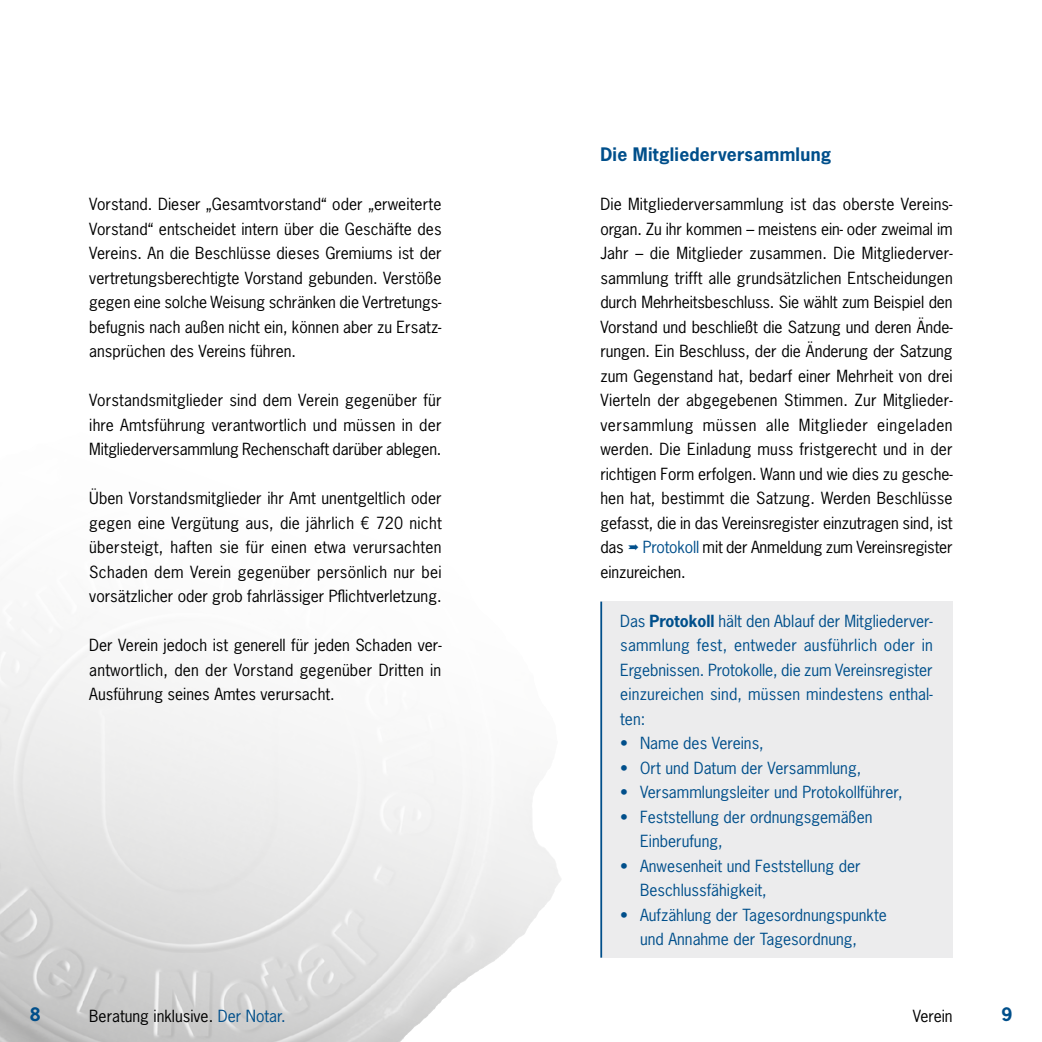
<style>
.page{position:relative;width:1042px;height:1042px;background:#fff}
.page>*{position:absolute;margin:0;border:0;box-sizing:border-box;transform-origin:0 0}
.t1{font:700 17.5px "News Gothic Std";letter-spacing:.015em;color:#004f8b}
.t2{font:15.75px/24.5px "News Gothic Std";color:#000;text-align:justify}
.t3{font:15.75px/24.5px "News Gothic Std";color:#004f8b}
.s1{color:#004f8b}
.s2{font-weight:700}
</style>
<div class="page">
<div style="left:600px;top:601px;width:352px;height:356px;background:#ececed"></div>
<hr style="left:600px;top:601px;width:2px;height:356px;background:#004f8b">
<img style="left:0;top:617px;width:397px;height:425px">
<p class="t2" style="left:89px;top:192px;width:354px">Vorstand. Dieser „Gesamtvorstand“ oder „erweiterte Vorstand“ entscheidet intern über die Geschäfte des Vereins. An die Beschlüsse dieses Gremiums ist der vertretungsberechtigte Vorstand gebunden. Verstöße gegen eine solche Weisung schränken die Vertretungs&shy;befugnis nach außen nicht ein, können aber zu Ersatz&shy;ansprüchen des Vereins führen.</p>
<p class="t2" style="left:89px;top:388px;width:354px">Vorstandsmitglieder sind dem Verein gegenüber für ihre Amtsführung verantwortlich und müssen in der Mitgliederversammlung Rechenschaft darüber ablegen.</p>
<p class="t2" style="left:89px;top:486px;width:354px">Üben Vorstandsmitglieder ihr Amt unentgeltlich oder gegen eine Vergütung aus, die jährlich € 720 nicht übersteigt, haften sie für einen etwa verursachten Schaden dem Verein gegenüber persönlich nur bei vorsätzlicher oder grob fahrlässiger Pflichtverletzung.</p>
<p class="t2" style="left:89px;top:633px;width:354px">Der Verein jedoch ist generell für jeden Schaden ver&shy;antwortlich, den der Vorstand gegenüber Dritten in Ausführung seines Amtes verursacht.</p>
<p class="t1" style="left:600px;top:143px;width:232px">Die Mitgliederversammlung</p>
<p class="t2" style="left:600px;top:192px;width:354px">Die Mitgliederversammlung ist das oberste Vereins&shy;organ. Zu ihr kommen – meistens ein- oder zweimal im Jahr – die Mitglieder zusammen. Die Mitgliederver&shy;sammlung trifft alle grundsätzlichen Entscheidungen durch Mehrheitsbeschluss. Sie wählt zum Beispiel den Vorstand und beschließt die Satzung und deren Ände&shy;rungen. Ein Beschluss, der die Änderung der Satzung zum Gegenstand hat, bedarf einer Mehrheit von drei Vierteln der abgegebenen Stimmen. Zur Mitglieder&shy;versammlung müssen alle Mitglieder eingeladen werden. Die Einladung muss fristgerecht und in der richtigen Form erfolgen. Wann und wie dies zu gesche&shy;hen hat, bestimmt die Satzung. Werden Beschlüsse gefasst, die in das Vereinsregister einzutragen sind, ist das <span class="s1">Protokoll</span> mit der Anmeldung zum Vereinsregister einzureichen.</p>
<p class="t3" style="left:620px;top:608px;width:314px;text-align:justify">Das <span class="s2">Protokoll</span> hält den Ablauf der Mitgliederver&shy;sammlung fest, entweder ausführlich oder in Ergebnissen. Protokolle, die zum Vereinsregister einzureichen sind, müssen mindestens enthal&shy;ten:</p>
<p class="t3" style="left:620px;top:731px;width:145px">• Name des Vereins,</p>
<p class="t3" style="left:620px;top:755px;width:243px">• Ort und Datum der Versammlung,</p>
<p class="t3" style="left:620px;top:780px;width:284px">• Versammlungsleiter und Protokollführer,</p>
<p class="t3" style="left:640px;top:804px;width:234px;text-indent:-20px">• Feststellung der ordnungsgemäßen<br>Einberufung,</p>
<p class="t3" style="left:640px;top:853px;width:222px;text-indent:-20px">• Anwesenheit und Feststellung der<br>Beschlussfähigkeit,</p>
<p class="t3" style="left:640px;top:902px;width:248px;text-indent:-20px">• Aufzählung der Tagesordnungspunkte und Annahme der Tagesordnung,</p>
<p class="t1" style="left:30px;top:1002px;width:12px">8</p>
<p class="t2" style="left:89px;top:1003px;width:198px">Beratung inklusive. <span class="s1">Der Notar.</span></p>
<p class="t2" style="left:913px;top:1003px;width:41px">Verein</p>
<p class="t1" style="left:1001px;top:1002px;width:12px">9</p>
</div>
